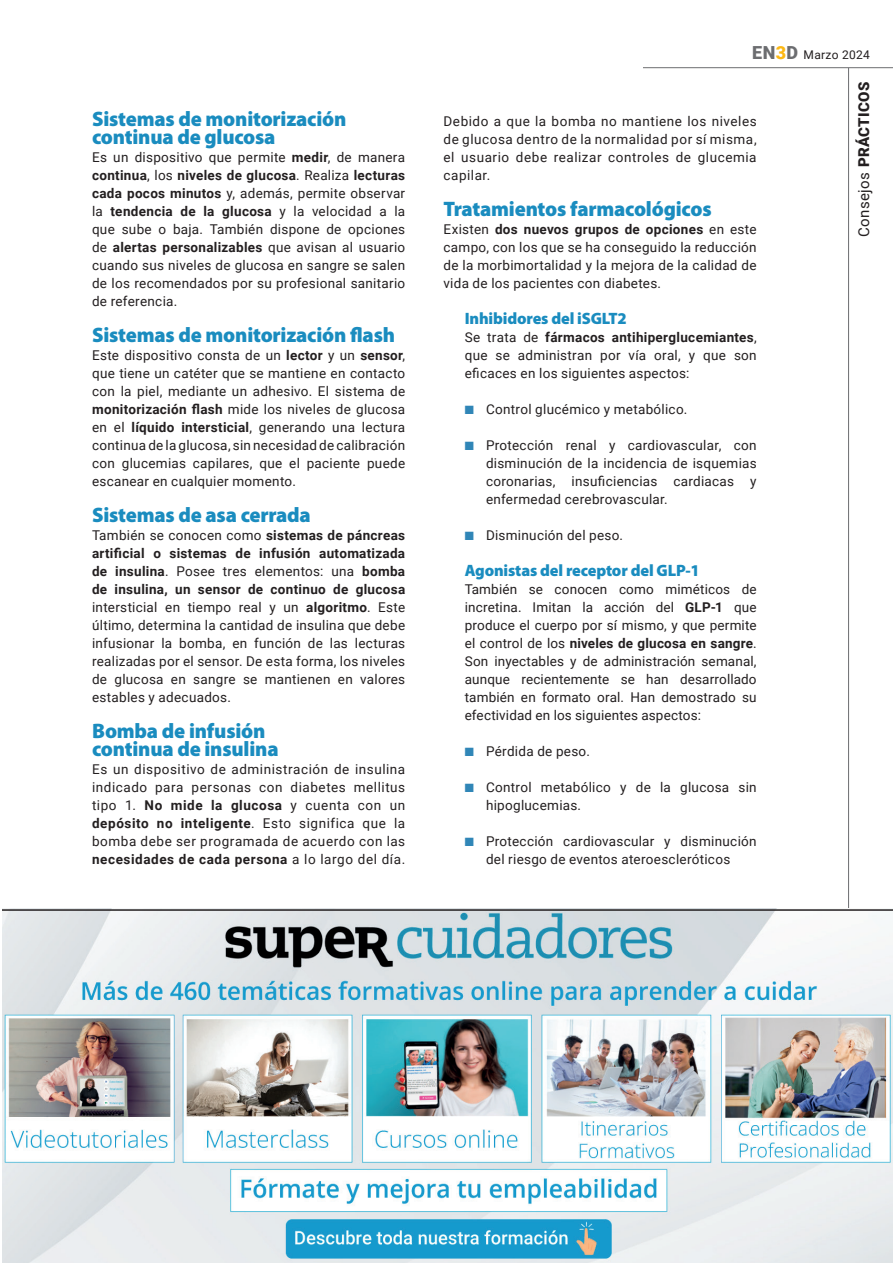
<style>
.page{position:relative;width:893px;height:1263px;background:#fff}
.page>*{position:absolute;margin:0;border:0;box-sizing:border-box;transform-origin:0 0}
.t1{font:900 21px/18px "Myriad Pro";letter-spacing:-.01em;color:#1a8cbf}
.t2{font:900 16.5px "Myriad Pro";letter-spacing:-.01em;color:#1a8cbf}
.t3{font:900 15px "Roboto";letter-spacing:.025em;color:#231f20}
.t4{font:13.5px/18px "Roboto";letter-spacing:.02em;color:#231f20;text-align:justify}
.t5{font:12px "Roboto";letter-spacing:.025em;color:#231f20}
.s1{font-weight:700}
.s2{font-weight:900;font-size:18px;color:#6c6d70}
.s3{font-weight:900;font-size:18px;color:#fcb814}
.s4{color:#3086b7}
.s5{font-weight:400}
</style>
<div class="page">
<hr style="left:0;top:0;width:1px;height:1263px;background:#0092c8">
<hr style="left:848px;top:68px;width:1px;height:1035px;background:#6c6d70">
<hr style="left:643px;top:67px;width:250px;height:1px;background:#6c6d70">
<img style="left:2px;top:911px;width:891px;height:352px">
<hr style="left:0;top:909px;width:893px;height:2px;background:#231f20">
<hr style="left:0;top:748px;width:1px;height:300px;background:#fff">
<h1 class="t1" style="left:92px;top:110px;width:256px">Sistemas de monitorización continua de glucosa</h1>
<p class="t4" style="left:92px;top:148px;width:315px">Es un dispositivo que permite <span class="s1">medir</span>, de manera <span class="s1">continua</span>, los <span class="s1">niveles de glucosa</span>. Realiza <span class="s1">lecturas cada pocos minutos</span> y, además, permite observar la <span class="s1">tendencia de la glucosa</span> y la velocidad a la que sube o baja. También dispone de opciones de <span class="s1">alertas personalizables</span> que avisan al usuario cuando sus niveles de glucosa en sangre se salen de los recomendados por su profesional sanitario de referencia.</p>
<h1 class="t1" style="left:92px;top:326px;width:304px">Sistemas de monitorización flash</h1>
<p class="t4" style="left:92px;top:346px;width:315px">Este dispositivo consta de un <span class="s1">lector</span> y un <span class="s1">sensor</span>, que tiene un catéter que se mantiene en contacto con la piel, mediante un adhesivo. El sistema de <span class="s1">monitorización flash</span> mide los niveles de glucosa en el <span class="s1">líquido intersticial</span>, generando una lectura continua de la glucosa, sin necesidad de calibración con glucemias capilares, que el paciente puede escanear en cualquier momento.</p>
<h1 class="t1" style="left:92px;top:506px;width:220px">Sistemas de asa cerrada</h1>
<p class="t4" style="left:92px;top:526px;width:315px">También se conocen como <span class="s1">sistemas de páncreas artificial o sistemas de infusión automatizada de insulina</span>. Posee tres elementos: una <span class="s1">bomba de insulina, un sensor de continuo de glucosa </span>intersticial en tiempo real y un <span class="s1">algoritmo</span>. Este último, determina la cantidad de insulina que debe infusionar la bomba, en función de las lecturas realizadas por el sensor. De esta forma, los niveles de glucosa en sangre se mantienen en valores estables y adecuados.</p>
<h1 class="t1" style="left:92px;top:722px;width:188px">Bomba de infusión continua de insulina</h1>
<p class="t4" style="left:92px;top:760px;width:315px">Es un dispositivo de administración de insulina indicado para personas con diabetes mellitus tipo 1. <span class="s1">No mide la glucosa</span> y cuenta con un <span class="s1">depósito no inteligente</span>. Esto significa que la bomba debe ser programada de acuerdo con las <span class="s1">necesidades de cada persona</span> a lo largo del día.</p>
<p class="t5" style="left:752px;top:47px;width:119px"><span class="s2">EN</span><span class="s3">3</span><span class="s2">D</span> Marzo 2024</p>
<p class="t4" style="left:443px;top:112px;width:315px">Debido a que la bomba no mantiene los niveles de glucosa dentro de la normalidad por sí misma, el usuario debe realizar controles de glucemia capilar.</p>
<h1 class="t1" style="left:443px;top:200px;width:270px">Tratamientos farmacológicos</h1>
<p class="t4" style="left:443px;top:220px;width:315px">Existen <span class="s1">dos nuevos grupos de opciones</span> en este campo, con los que se ha conseguido la reducción de la morbimortalidad y la mejora de la calidad de vida de los pacientes con diabetes.</p>
<p class="t2" style="left:465px;top:309px;width:163px">Inhibidores del iSGLT2</p>
<p class="t4" style="left:465px;top:328px;width:293px">Se trata de <span class="s1">fármacos antihiperglucemiantes</span>, que se administran por vía oral, y que son eficaces en los siguientes aspectos:</p>
<p class="t4" style="left:465px;top:400px;width:224px"><span class="s4">■</span> Control glucémico y metabólico.</p>
<p class="t4" style="left:486px;top:436px;width:272px;text-indent:-21px"><span class="s4">■</span> Protección renal y cardiovascular, con disminución de la incidencia de isquemias coronarias, insuficiencias cardiacas y enfermedad cerebrovascular.</p>
<p class="t4" style="left:465px;top:526px;width:160px"><span class="s4">■</span> Disminución del peso.</p>
<p class="t2" style="left:465px;top:561px;width:237px">Agonistas del receptor del GLP-1</p>
<p class="t4" style="left:465px;top:580px;width:293px">También se conocen como miméticos de incretina. Imitan la acción del <span class="s1">GLP-1</span> que produce el cuerpo por sí mismo, y que permite el control de los <span class="s1">niveles de glucosa en sangre</span>.<br>Son inyectables y de administración semanal, aunque recientemente se han desarrollado también en formato oral. Han demostrado su efectividad en los siguientes aspectos:</p>
<p class="t4" style="left:465px;top:742px;width:127px"><span class="s4">■</span> Pérdida de peso.</p>
<p class="t4" style="left:486px;top:778px;width:272px;text-indent:-21px"><span class="s4">■</span> Control metabólico y de la glucosa sin hipoglucemias.</p>
<p class="t4" style="left:465px;top:832px;width:293px;text-align:center"><span class="s4">■</span> Protección cardiovascular y disminución del riesgo de eventos ateroescleróticos</p>
<p class="t3" style="left:853px;top:237px;width:157px;rotate:-90deg"><span class="s5">Consejos</span> PRÁCTICOS</p>
</div>
